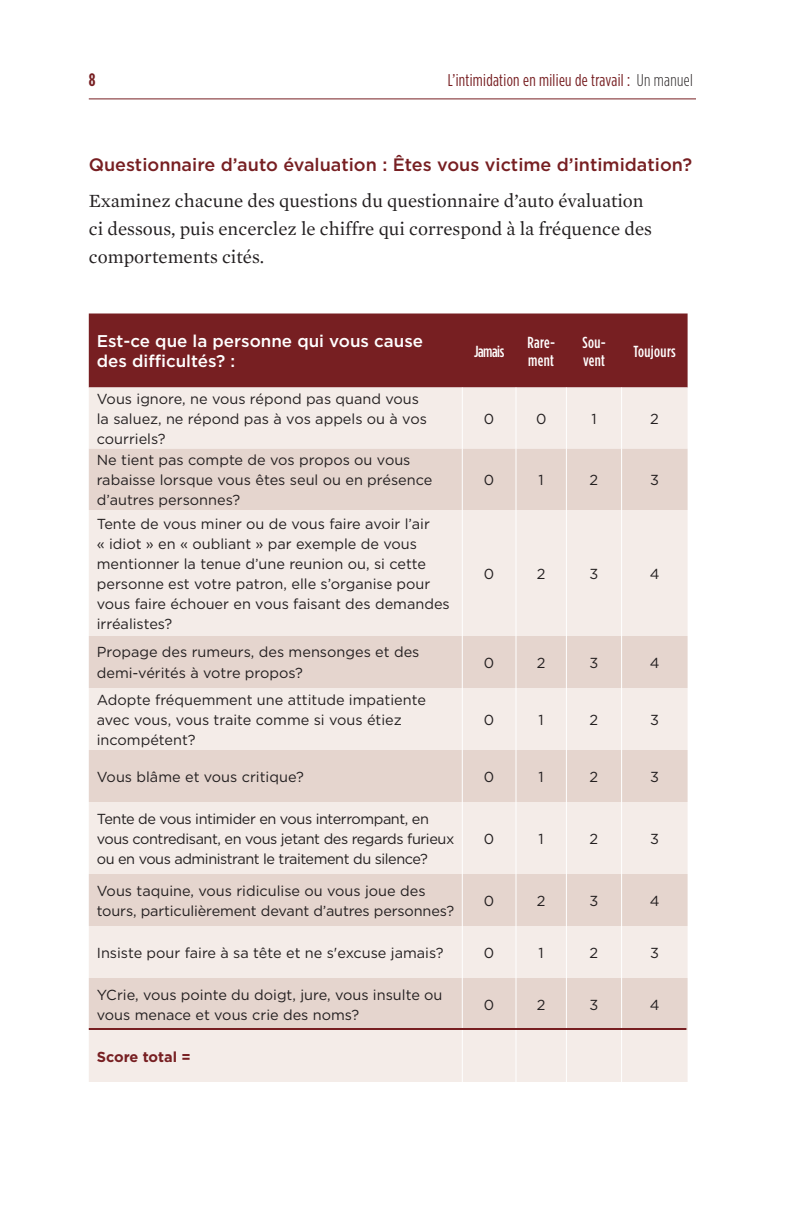
<style>
.page{position:relative;width:792px;height:1224px;background:#fff}
.page>*{position:absolute;margin:0;border:0;box-sizing:border-box;transform-origin:0 0}
.body{font:19px/28px "Mercury Text G1";color:#231f20}
.body-2{font:500 18px "Gotham";color:#771f22}
.t1{font:700 18px "Gotham Condensed";color:#771f22}
.table_body{font:500 17px/20px "Gotham";color:#fff}
.t2{font:17px "Gotham Condensed";letter-spacing:.02em;color:#771f22}
.table_body-2{font:500 16px/18px "Gotham Condensed";letter-spacing:.025em;color:#fff}
.table_body-3{font:14.4px/20px "Gotham";color:#231f20}
.table_body-4{font:14.4px/20px "Gotham";letter-spacing:-.03em;color:#231f20}
.table_body-5{font:700 14.4px "Gotham";color:#771f22}
.s1{font-weight:300;color:#231f20}
</style>
<div class="page">
<hr style="left:89px;top:98px;width:607px;height:1px;background:#771f22">
<div style="left:89px;top:314px;width:599px;height:74px;background:#771f22"></div>
<div style="left:89px;top:388px;width:599px;height:694px;background:#f4ece8"></div>
<svg style="left:89px;top:449px;width:599px;height:581px;fill:#f4ece8"></svg>
<hr style="left:462px;top:387px;width:1px;height:62px;background:#fff">
<hr style="left:516px;top:387px;width:1px;height:62px;background:#fff">
<hr style="left:566px;top:387px;width:1px;height:62px;background:#fff">
<hr style="left:462px;top:449px;width:1px;height:61px;background:#fff">
<hr style="left:516px;top:449px;width:1px;height:61px;background:#fff">
<hr style="left:566px;top:449px;width:1px;height:61px;background:#fff">
<hr style="left:462px;top:510px;width:1px;height:126px;background:#fff">
<hr style="left:516px;top:510px;width:1px;height:126px;background:#fff">
<hr style="left:566px;top:510px;width:1px;height:126px;background:#fff">
<hr style="left:462px;top:636px;width:1px;height:52px;background:#fff">
<hr style="left:516px;top:636px;width:1px;height:52px;background:#fff">
<hr style="left:566px;top:636px;width:1px;height:52px;background:#fff">
<hr style="left:462px;top:688px;width:1px;height:62px;background:#fff">
<hr style="left:516px;top:688px;width:1px;height:62px;background:#fff">
<hr style="left:566px;top:688px;width:1px;height:62px;background:#fff">
<hr style="left:462px;top:750px;width:1px;height:52px;background:#fff">
<hr style="left:516px;top:750px;width:1px;height:52px;background:#fff">
<hr style="left:566px;top:750px;width:1px;height:52px;background:#fff">
<hr style="left:462px;top:802px;width:1px;height:72px;background:#fff">
<hr style="left:516px;top:802px;width:1px;height:72px;background:#fff">
<hr style="left:566px;top:802px;width:1px;height:72px;background:#fff">
<hr style="left:462px;top:874px;width:1px;height:52px;background:#fff">
<hr style="left:516px;top:874px;width:1px;height:52px;background:#fff">
<hr style="left:566px;top:874px;width:1px;height:52px;background:#fff">
<hr style="left:462px;top:926px;width:1px;height:52px;background:#fff">
<hr style="left:516px;top:926px;width:1px;height:52px;background:#fff">
<hr style="left:566px;top:926px;width:1px;height:52px;background:#fff">
<hr style="left:462px;top:978px;width:1px;height:52px;background:#fff">
<hr style="left:516px;top:978px;width:1px;height:52px;background:#fff">
<hr style="left:566px;top:978px;width:1px;height:52px;background:#fff">
<hr style="left:462px;top:1030px;width:1px;height:52px;background:#fff">
<hr style="left:516px;top:1030px;width:1px;height:52px;background:#fff">
<hr style="left:566px;top:1030px;width:1px;height:52px;background:#fff">
<hr style="left:621px;top:387px;width:1px;height:62px;background:#fff">
<hr style="left:621px;top:449px;width:1px;height:61px;background:#fff">
<hr style="left:621px;top:510px;width:1px;height:126px;background:#fff">
<hr style="left:621px;top:636px;width:1px;height:52px;background:#fff">
<hr style="left:621px;top:688px;width:1px;height:62px;background:#fff">
<hr style="left:621px;top:750px;width:1px;height:52px;background:#fff">
<hr style="left:621px;top:802px;width:1px;height:72px;background:#fff">
<hr style="left:621px;top:874px;width:1px;height:52px;background:#fff">
<hr style="left:621px;top:926px;width:1px;height:52px;background:#fff">
<hr style="left:621px;top:978px;width:1px;height:52px;background:#fff">
<hr style="left:621px;top:1030px;width:1px;height:52px;background:#fff">
<hr style="left:89px;top:1028px;width:597px;height:2px;background:#771f22">
<p class="t1" style="left:89px;top:69px;width:8px">8</p>
<p class="t2" style="left:448px;top:70px;width:246px">L’intimidation en milieu de travail : <span class="s1">Un manuel</span></p>
<p class="body-2" style="left:89px;top:154px;width:605px">Questionnaire d’auto évaluation : Êtes vous victime d’intimidation?</p>
<p class="body" style="left:89px;top:186px;width:565px">Examinez chacune des questions du questionnaire d’auto évaluation ci dessous, puis encerclez le chiffre qui correspond à la fréquence des comportements cités.</p>
<p class="table_body" style="left:97px;top:331px;width:328px">Est-ce que la personne qui vous cause des difficultés? :</p>
<p class="table_body-2" style="left:474px;top:342px;width:32px">Jamais</p>
<p class="table_body-2" style="left:527px;top:333px;width:29px">Rare&shy;ment</p>
<p class="table_body-2" style="left:582px;top:333px;width:25px">Sou&shy;vent</p>
<p class="table_body-2" style="left:633px;top:342px;width:44px">Toujours</p>
<p class="table_body-3" style="left:97px;top:389px;width:332px">Vous ignore, ne vous répond pas quand vous la saluez, ne répond pas à vos appels ou à vos courriels?</p>
<p class="table_body-3" style="left:484px;top:409px;width:12px">0</p>
<p class="table_body-3" style="left:536px;top:409px;width:12px">0</p>
<p class="table_body-3" style="left:591px;top:409px;width:7px">1</p>
<p class="table_body-3" style="left:650px;top:409px;width:10px">2</p>
<p class="table_body-3" style="left:97px;top:450px;width:337px">Ne tient pas compte de vos propos ou vous rabaisse lorsque vous êtes seul ou en présence d’autres personnes?</p>
<p class="table_body-3" style="left:97px;top:514px;width:355px">Tente de vous miner ou de vous faire avoir l’air<br>« idiot » en « oubliant » par exemple de vous mentionner la tenue d’une reunion ou, si cette personne est votre patron, elle s’organise pour vous faire échouer en vous faisant des demandes irréalistes?</p>
<p class="table_body-3" style="left:484px;top:470px;width:12px">0</p>
<p class="table_body-3" style="left:539px;top:470px;width:7px">1</p>
<p class="table_body-3" style="left:590px;top:470px;width:10px">2</p>
<p class="table_body-3" style="left:650px;top:470px;width:10px">3</p>
<p class="table_body-3" style="left:484px;top:564px;width:12px">0</p>
<p class="table_body-3" style="left:537px;top:564px;width:10px">2</p>
<p class="table_body-3" style="left:590px;top:564px;width:10px">3</p>
<p class="table_body-3" style="left:650px;top:564px;width:11px">4</p>
<p class="table_body-3" style="left:97px;top:642px;width:324px;line-height:21px">Propage des rumeurs, des mensonges et des demi-vérités à votre propos?</p>
<p class="table_body-3" style="left:484px;top:653px;width:12px">0</p>
<p class="table_body-3" style="left:537px;top:653px;width:10px">2</p>
<p class="table_body-3" style="left:590px;top:653px;width:10px">3</p>
<p class="table_body-3" style="left:650px;top:653px;width:11px">4</p>
<p class="table_body-3" style="left:97px;top:690px;width:331px">Adopte fréquemment une attitude impatiente avec vous, vous traite comme si vous étiez incompétent?</p>
<p class="table_body-3" style="left:484px;top:710px;width:12px">0</p>
<p class="table_body-3" style="left:539px;top:710px;width:7px">1</p>
<p class="table_body-3" style="left:590px;top:710px;width:10px">2</p>
<p class="table_body-3" style="left:650px;top:710px;width:10px">3</p>
<p class="table_body-3" style="left:97px;top:767px;width:209px">Vous blâme et vous critique?</p>
<p class="table_body-3" style="left:484px;top:767px;width:12px">0</p>
<p class="table_body-3" style="left:539px;top:767px;width:7px">1</p>
<p class="table_body-3" style="left:590px;top:767px;width:10px">2</p>
<p class="table_body-3" style="left:650px;top:767px;width:10px">3</p>
<p class="table_body-4" style="left:97px;top:809px;width:359px">Tente de vous intimider en vous interrompant, en vous contredisant, en vous jetant des regards furieux ou en vous administrant le traitement du silence?</p>
<p class="table_body-3" style="left:484px;top:829px;width:12px">0</p>
<p class="table_body-3" style="left:539px;top:829px;width:7px">1</p>
<p class="table_body-3" style="left:590px;top:829px;width:10px">2</p>
<p class="table_body-3" style="left:650px;top:829px;width:10px">3</p>
<p class="table_body-3" style="left:97px;top:881px;width:359px">Vous taquine, vous ridiculise ou vous joue des tours, particulièrement devant d’autres personnes?</p>
<p class="table_body-3" style="left:484px;top:891px;width:12px">0</p>
<p class="table_body-3" style="left:537px;top:891px;width:10px">2</p>
<p class="table_body-3" style="left:590px;top:891px;width:10px">3</p>
<p class="table_body-3" style="left:650px;top:891px;width:11px">4</p>
<p class="table_body-3" style="left:97px;top:943px;width:348px">Insiste pour faire à sa tête et ne s'excuse jamais?</p>
<p class="table_body-3" style="left:484px;top:943px;width:12px">0</p>
<p class="table_body-3" style="left:539px;top:943px;width:7px">1</p>
<p class="table_body-3" style="left:590px;top:943px;width:10px">2</p>
<p class="table_body-3" style="left:650px;top:943px;width:10px">3</p>
<p class="table_body-3" style="left:97px;top:985px;width:347px">YCrie, vous pointe du doigt, jure, vous insulte ou vous menace et vous crie des noms?</p>
<p class="table_body-3" style="left:484px;top:995px;width:12px">0</p>
<p class="table_body-3" style="left:537px;top:995px;width:10px">2</p>
<p class="table_body-3" style="left:590px;top:995px;width:10px">3</p>
<p class="table_body-3" style="left:650px;top:995px;width:11px">4</p>
<p class="table_body-5" style="left:97px;top:1048px;width:96px">Score total =</p>
</div>
